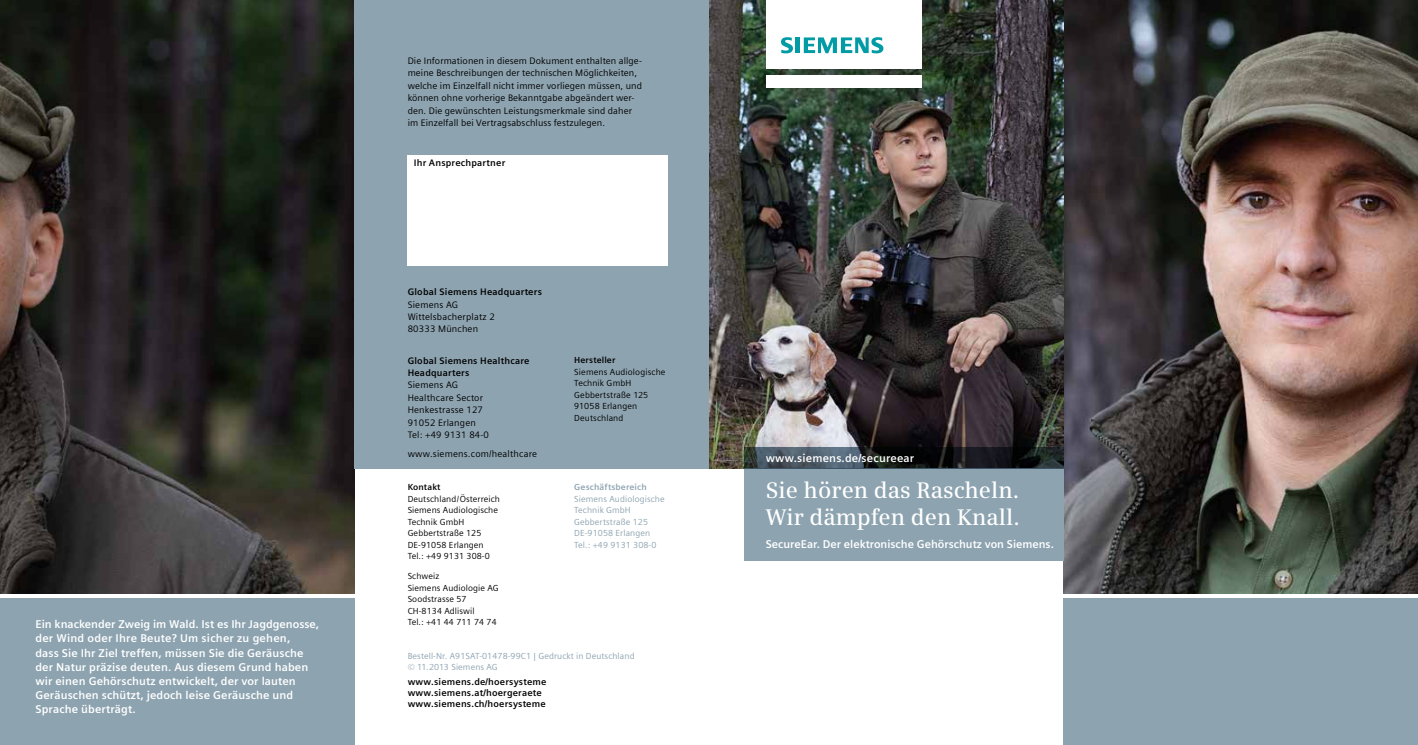
<style>
.page{position:relative;width:1418px;height:745px;background:#fff}
.page>*{position:absolute;margin:0;border:0;box-sizing:border-box;transform-origin:0 0}
.t1{font:600 22.5px/26.6px "Siemens Serif";color:#fff}
.t2{font:700 11.25px/14.1px "Siemens Sans";letter-spacing:.01em;color:#fff}
.t3{font:9.38px/12.4px "Siemens Sans";letter-spacing:.01em;color:#000}
.t4{font:700 9.38px/11.2px "Siemens Sans";letter-spacing:.02em;color:#000}
.t5{font:8.75px/11.5px "Siemens Sans";letter-spacing:.01em;color:#000}
.t6{font:8.75px/11.5px "Siemens Sans";letter-spacing:.01em;color:#8da3b0}
.t7{font:700 8.75px "Siemens Sans";letter-spacing:.015em;color:#000}
.t8{font:700 8.75px "Siemens Sans";letter-spacing:.015em;color:#8da3b0}
</style>
<div class="page">
<img style="left:1063px;top:0;width:354px;height:593px">
<img style="left:0;top:0;width:354px;height:593px">
<div style="left:0;top:598px;width:354px;height:146px;background:#8da3b0"></div>
<img style="left:709px;top:0;width:354px;height:468px">
<div style="left:744px;top:468px;width:319px;height:92px;background:#8da3b0"></div>
<svg style="left:744px;top:446px;width:319px;height:22px;background:#2a3035"></svg>
<div style="left:765px;top:75px;width:156px;height:12px;background:#fff"></div>
<div style="left:765px;top:0;width:156px;height:69px;background:#fff"></div>
<svg style="left:781px;top:37px;width:12px;height:16px"></svg>
<hr style="left:795px;top:37px;width:4px;height:16px;background:#009ba4">
<svg style="left:803px;top:37px;width:80px;height:16px"></svg>
<div style="left:354px;top:0;width:355px;height:468px;background:#8da3b0"></div>
<div style="left:1063px;top:598px;width:354px;height:146px;background:#8da3b0"></div>
<div style="left:407px;top:155px;width:261px;height:110px;background:#fff"></div>
<p class="t2" style="left:35px;top:617px;width:285px">Ein knackender Zweig im Wald. Ist es Ihr Jagdgenosse, der Wind oder Ihre Beute? Um sicher zu gehen,<br>dass Sie Ihr Ziel treffen, müssen Sie die Geräusche der Natur präzise deuten. Aus diesem Grund haben wir einen Gehörschutz entwickelt, der vor lauten Geräuschen schützt, jedoch leise Geräusche und Sprache überträgt.</p>
<p class="t3" style="left:407px;top:54px;width:236px">Die Informationen in diesem Dokument enthalten allge&shy;meine Beschreibungen der technischen Möglichkeiten, welche im Einzelfall nicht immer vorliegen müssen, und können ohne vorherige Bekanntgabe abgeändert wer&shy;den. Die gewünschten Leistungsmerkmale sind daher im Einzelfall bei Vertragsabschluss festzulegen.</p>
<p class="t4" style="left:414px;top:157px;width:93px">Ihr Ansprechpartner</p>
<p class="t4" style="left:407px;top:286px;width:136px">Global Siemens Headquarters</p>
<p class="t3" style="left:407px;top:298px;width:89px">Siemens AG<br>Wittelsbacherplatz 2<br>80333 München</p>
<p class="t4" style="left:407px;top:354px;width:123px;line-height:12.4px">Global Siemens Healthcare<br>Headquarters</p>
<p class="t3" style="left:407px;top:379px;width:83px">Siemens AG<br>Healthcare Sector<br>Henkestrasse 127<br>91052 Erlangen<br>Tel: +49 9131 84-0</p>
<p class="t3" style="left:407px;top:447px;width:131px">www.siemens.com/healthcare</p>
<p class="t7" style="left:407px;top:482px;width:34px">Kontakt</p>
<p class="t5" style="left:407px;top:493px;width:94px">Deutschland/Österreich<br>Siemens Audiologische<br>Technik GmbH<br>Gebbertstraße 125<br>DE-91058 Erlangen<br>Tel.: +49 9131 308-0</p>
<p class="t5" style="left:407px;top:570px;width:92px">Schweiz<br>Siemens Audiologie AG<br>Soodstrasse 57<br>CH-8134 Adliswil<br>Tel.: +41 44 711 74 74</p>
<p class="t7" style="left:574px;top:355px;width:43px">Hersteller</p>
<p class="t5" style="left:574px;top:366px;width:93px">Siemens Audiologische<br>Technik GmbH<br>Gebbertstraße 125<br>91058 Erlangen<br>Deutschland</p>
<p class="t8" style="left:574px;top:482px;width:74px">Geschäftsbereich</p>
<p class="t6" style="left:574px;top:493px;width:92px">Siemens Audiologische<br>Technik GmbH<br>Gebbertstraße 125<br>DE-91058 Erlangen<br>Tel.: +49 9131 308-0</p>
<p class="t6" style="left:407px;top:650px;width:228px;line-height:10.6px">Bestell-Nr. A91SAT-01478-99C1 | Gedruckt in Deutschland © 11.2013 Siemens AG</p>
<p class="t4" style="left:407px;top:675px;width:140px">www.siemens.de/hoersysteme www.siemens.at/hoergeraete www.siemens.ch/hoersysteme</p>
<p class="t2" style="left:765px;top:450px;width:150px">www.siemens.de/secureear</p>
<h1 class="t1" style="left:765px;top:476px;width:256px">Sie hören das Rascheln.<br>Wir dämpfen den Knall.</h1>
<p class="t2" style="left:765px;top:537px;width:290px">SecureEar. Der elektronische Gehörschutz von Siemens.</p>
</div>
